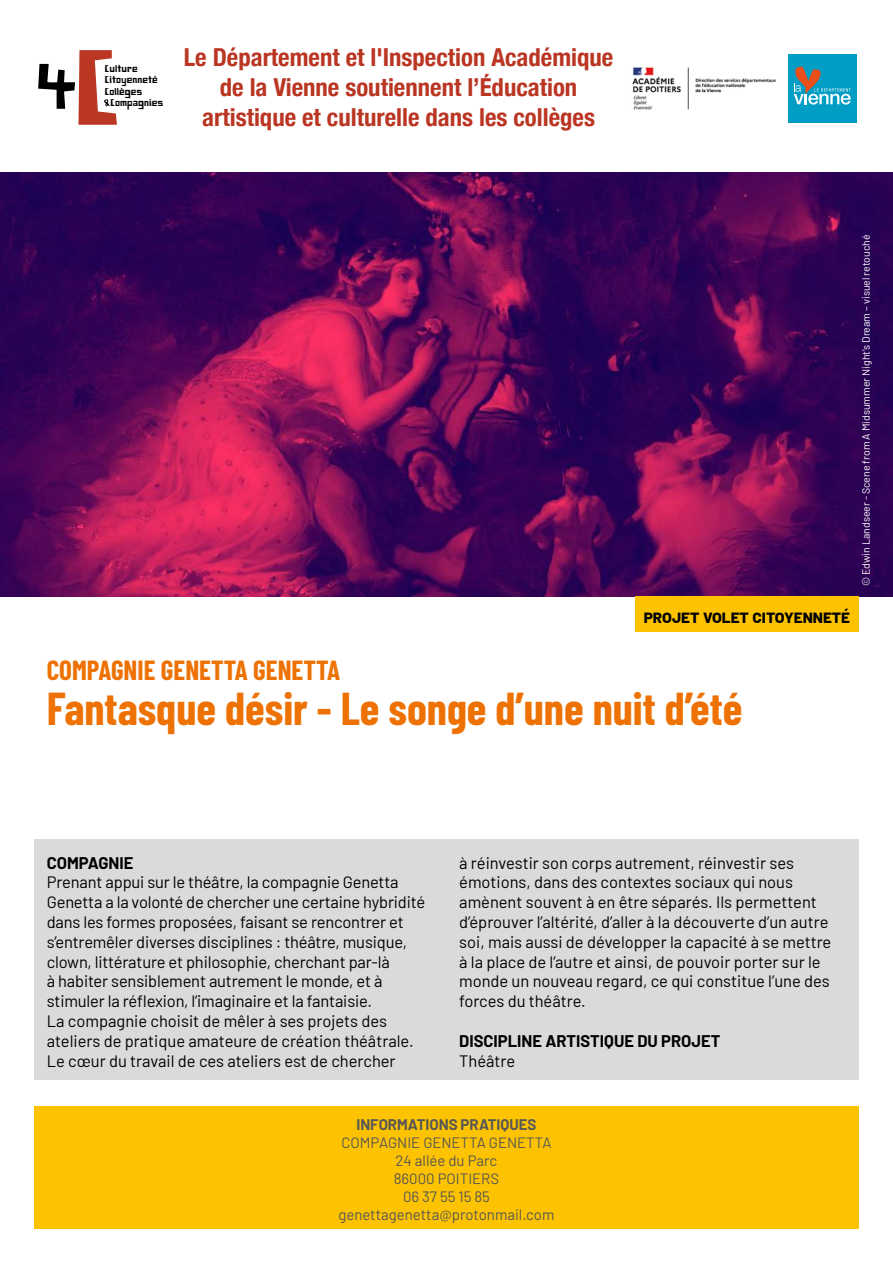
<style>
.page{position:relative;width:893px;height:1263px;background:#fff}
.page>*{position:absolute;margin:0;border:0;box-sizing:border-box;transform-origin:0 0}
.t1{font:60.6px "Paper Johnny Eins";color:#000}
.t2{font:700 45px "Barlow Condensed";color:#ee7203}
.t3{font:700 27px "Barlow Condensed";color:#ee7203}
.t4{font:700 condensed 24.75px/30px "Helvetica Neue";color:#ba3623;text-align:center}
.t5{font:700 18px "Barlow";color:#000}
.t6{font:16.5px/19.8px "Barlow";letter-spacing:-.005em;color:#000}
.t7{font:700 16.5px "Barlow";color:#000}
.t8{font:15px/18px "Barlow";color:#575756;text-align:center}
.t9{font:700 15px "Barlow";color:#575756}
.t10{font:10.5px "Barlow";color:#fff}
.t11{font:9.45px/11.2px "Paper Johnny Eins";color:#000}
</style>
<div class="page">
<div style="left:34px;top:839px;width:825px;height:241px;background:#dadada"></div>
<img style="left:632px;top:67px;width:144px;height:43px">
<div style="left:788px;top:54px;width:68px;height:68px;background:#009dc5"></div>
<svg style="left:794px;top:66px;width:57px;height:39px"></svg>
<svg style="left:78px;top:50px;width:39px;height:75px"></svg>
<img style="left:0;top:172px;width:893px;height:424px">
<div style="left:635px;top:596px;width:224px;height:35px;background:#fdc300"></div>
<div style="left:34px;top:1107px;width:825px;height:122px;background:#fdc300"></div>
<h1 class="t1" style="left:35px;top:50px;width:43px">4</h1>
<p class="t11" style="left:105px;top:64px;width:54px">Culture<br>Citoyenneté<br>Collèges</p>
<p class="t11" style="left:111px;top:98px;width:54px">Compagnies</p>
<h3 class="t4" style="left:184px;top:41px;width:431px">Le Département et l'Inspection Académique de la Vienne soutiennent l’Éducation artistique et culturelle dans les collèges</h3>
<p class="t5" style="left:644px;top:603px;width:208px">projet volet citoyenneté</p>
<p class="t10" style="left:858px;top:586px;width:353px;rotate:-90deg">© Edwin Landseer - Scene from A Midsummer Night‘s Dream – visuel retouché</p>
<h3 class="t3" style="left:47px;top:651px;width:295px">COMPAGNIE GENETTA GENETTA</h3>
<h2 class="t2" style="left:47px;top:676px;width:697px">Fantasque désir - Le songe d’une nuit d’été</h2>
<p class="t7" style="left:47px;top:850px;width:88px">COMPAGNIE</p>
<p class="t6" style="left:47px;top:871px;width:380px">Prenant appui sur le théâtre, la compagnie Genetta Genetta a la volonté de chercher une certaine hybridité dans les formes proposées, faisant se rencontrer et s’entremêler diverses disciplines : théâtre, musique, clown, littérature et philosophie, cherchant par-là<br>à habiter sensiblement autrement le monde, et à stimuler la réflexion, l’imaginaire et la fantaisie.<br>La compagnie choisit de mêler à ses projets des ateliers de pratique amateure de création théâtrale.<br>Le cœur du travail de ces ateliers est de chercher</p>
<p class="t6" style="left:459px;top:851px;width:374px">à réinvestir son corps autrement, réinvestir ses émotions, dans des contextes sociaux qui nous amènent souvent à en être séparés. Ils permettent d’éprouver l’altérité, d’aller à la découverte d’un autre soi, mais aussi de développer la capacité à se mettre à la place de l’autre et ainsi, de pouvoir porter sur le monde un nouveau regard, ce qui constitue l’une des forces du théâtre.</p>
<p class="t7" style="left:459px;top:1029px;width:263px">DISCIPLINE ARTISTIQUE DU PROJET</p>
<p class="t6" style="left:459px;top:1049px;width:58px">Théâtre</p>
<p class="t9" style="left:356px;top:1114px;width:182px">INFORMATIONS PRATIQUES</p>
<p class="t8" style="left:338px;top:1133px;width:218px">COMPAGNIE GENETTA GENETTA<br>24 allée du Parc<br>86000 POITIERS<br>06 37 55 15 85 genettagenetta@protonmail.com</p>
</div>
